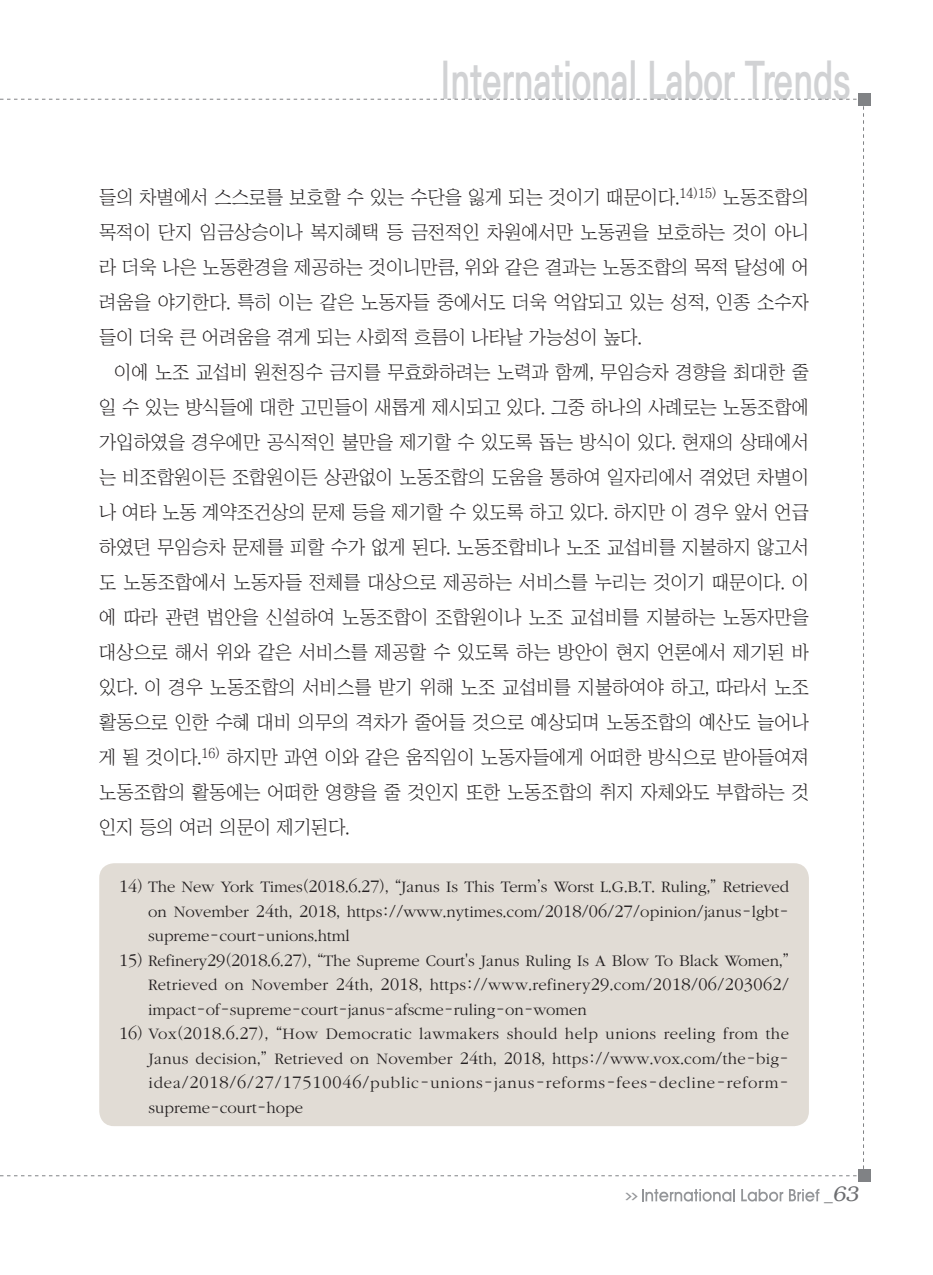
<style>
.page{position:relative;width:933px;height:1275px;background:#fff}
.page>*{position:absolute;margin:0;border:0;box-sizing:border-box;transform-origin:0 0}
.t1{font:700 50.4px "Ko Pub Dotum";color:#d1d2d4;scale:.7 1}
.t2{font:italic 300 21px "Bookman";color:#6c6d70}
.본문{font:18.9px/35px "Chosunilbo NM";color:#231f20;text-align:justify}
.각주{font:300 16.62px/24.5px "ITC Garamond Std";color:#231f20;text-align:justify}
.t3{font:700 7.88px "Ko Pub Dotum";color:#939598;scale:2 1}
.s1{font-size:18.38px}
.s2{font-family:"Chosunilbo NM";font-weight:400}
.s3{font-family:"Helvetica";font-weight:400;font-style:normal;font-size:17.5px}
</style>
<div class="page">
<div style="left:858px;top:93px;width:12px;height:12px;background:#808285"></div>
<div style="left:858px;top:1170px;width:12px;height:12px;background:#808285"></div>
<svg style="left:642px;top:1189px;width:93px;height:13px"></svg>
<svg style="left:741px;top:1189px;width:42px;height:13px"></svg>
<svg style="left:789px;top:1189px;width:30px;height:12px"></svg>
<div style="left:99px;top:863px;width:710px;height:263px;background:#e1dcd5;border-radius:15px"></div>
<h1 class="t1" style="left:440px;top:56px;width:588px">International Labor Trends</h1>
<p class="본문" style="left:99px;top:179px;width:711px">들의 차별에서 스스로를 보호할 수 있는 수단을 잃게 되는 것이기 때문이다.<sup>14)15)</sup> 노동조합의 목적이 단지 임금상승이나 복지혜택 등 금전적인 차원에서만 노동권을 보호하는 것이 아니 라 더욱 나은 노동환경을 제공하는 것이니만큼, 위와 같은 결과는 노동조합의 목적 달성에 어 려움을 야기한다. 특히 이는 같은 노동자들 중에서도 더욱 억압되고 있는 성적, 인종 소수자 들이 더욱 큰 어려움을 겪게 되는 사회적 흐름이 나타날 가능성이 높다.</p>
<p class="본문" style="left:99px;top:354px;width:711px;text-indent:15px">이에 노조 교섭비 원천징수 금지를 무효화하려는 노력과 함께, 무임승차 경향을 최대한 줄 일 수 있는 방식들에 대한 고민들이 새롭게 제시되고 있다. 그중 하나의 사례로는 노동조합에 가입하였을 경우에만 공식적인 불만을 제기할 수 있도록 돕는 방식이 있다. 현재의 상태에서 는 비조합원이든 조합원이든 상관없이 노동조합의 도움을 통하여 일자리에서 겪었던 차별이 나 여타 노동 계약조건상의 문제 등을 제기할 수 있도록 하고 있다. 하지만 이 경우 앞서 언급 하였던 무임승차 문제를 피할 수가 없게 된다. 노동조합비나 노조 교섭비를 지불하지 않고서 도 노동조합에서 노동자들 전체를 대상으로 제공하는 서비스를 누리는 것이기 때문이다. 이 에 따라 관련 법안을 신설하여 노동조합이 조합원이나 노조 교섭비를 지불하는 노동자만을 대상으로 해서 위와 같은 서비스를 제공할 수 있도록 하는 방안이 현지 언론에서 제기된 바 있다. 이 경우 노동조합의 서비스를 받기 위해 노조 교섭비를 지불하여야 하고, 따라서 노조 활동으로 인한 수혜 대비 의무의 격차가 줄어들 것으로 예상되며 노동조합의 예산도 늘어나 게 될 것이다.<sup>16)</sup> 하지만 과연 이와 같은 움직임이 노동자들에게 어떠한 방식으로 받아들여져 노동조합의 활동에는 어떠한 영향을 줄 것인지 또한 노동조합의 취지 자체와도 부합하는 것 인지 등의 여러 의문이 제기된다.</p>
<p class="각주" style="left:148px;top:875px;width:642px;text-indent:-29px"><span class="s1">14</span><span class="s2">)</span> The New York Times<span class="s2">(</span><span class="s1">2018</span><span class="s2">.</span><span class="s1">6</span><span class="s2">.</span><span class="s1">27</span><span class="s2">), “</span>Janus Is This Term<span class="s2">’</span>s Worst L<span class="s2">.</span>G<span class="s2">.</span>B<span class="s2">.</span>T<span class="s2">.</span> Ruling<span class="s2">,”</span> Retrieved on November <span class="s1">24</span>th<span class="s2">,</span> <span class="s1">2018</span><span class="s2">,</span> https<span class="s2">://</span>www<span class="s2">.</span>nytimes<span class="s2">.</span>com<span class="s2">/</span><span class="s1">2018</span><span class="s2">/</span><span class="s1">06</span><span class="s2">/</span><span class="s1">27</span><span class="s2">/</span>opinion<span class="s2">/</span>janus<span class="s2">-</span>lgbt&shy;supreme<span class="s2">-</span>court<span class="s2">-</span>unions<span class="s2">.</span>html</p>
<p class="각주" style="left:148px;top:949px;width:642px;text-indent:-29px"><span class="s1">15</span><span class="s2">)</span> Refinery<span class="s1">29</span><span class="s2">(</span><span class="s1">2018</span><span class="s2">.</span><span class="s1">6</span><span class="s2">.</span><span class="s1">27</span><span class="s2">), “</span>The Supreme Court<span class="s2">'</span>s Janus Ruling Is A Blow To Black Women<span class="s2">,” </span>Retrieved on November <span class="s1">24</span>th<span class="s2">,</span> <span class="s1">2018</span><span class="s2">,</span> https<span class="s2">://</span>www<span class="s2">.</span>refinery<span class="s1">29</span><span class="s2">.</span>com<span class="s2">/</span><span class="s1">2018</span><span class="s2">/</span><span class="s1">06</span><span class="s2">/</span><span class="s1">203062</span><span class="s2">/ </span>impact<span class="s2">-</span>of<span class="s2">-</span>supreme<span class="s2">-</span>court<span class="s2">-</span>janus<span class="s2">-</span>afscme<span class="s2">-</span>ruling<span class="s2">-</span>on<span class="s2">-</span>women</p>
<p class="각주" style="left:149px;top:1022px;width:642px;text-indent:-29px"><span class="s1">16</span><span class="s2">)</span> Vox<span class="s2">(</span><span class="s1">2018</span><span class="s2">.</span><span class="s1">6</span><span class="s2">.</span><span class="s1">27</span><span class="s2">), “</span>How Democratic lawmakers should help unions reeling from the Janus decision<span class="s2">,”</span> Retrieved on November <span class="s1">24</span>th<span class="s2">,</span> <span class="s1">2018</span><span class="s2">,</span> https<span class="s2">://</span>www<span class="s2">.</span>vox<span class="s2">.</span>com<span class="s2">/</span>the<span class="s2">-</span>big&shy;idea<span class="s2">/</span><span class="s1">2018</span><span class="s2">/</span><span class="s1">6</span><span class="s2">/</span><span class="s1">27</span><span class="s2">/</span><span class="s1">17510046</span><span class="s2">/</span>public<span class="s2">-</span>unions<span class="s2">-</span>janus<span class="s2">-</span>reforms<span class="s2">-</span>fees<span class="s2">-</span>decline<span class="s2">-</span>reform&shy;supreme<span class="s2">-</span>court<span class="s2">-</span>hope</p>
<p class="t3" style="left:625px;top:1192px;width:8px">&gt;&gt;</p>
<p class="t2" style="left:824px;top:1182px;width:36px"><span class="s3">_</span>63</p>
</div>
